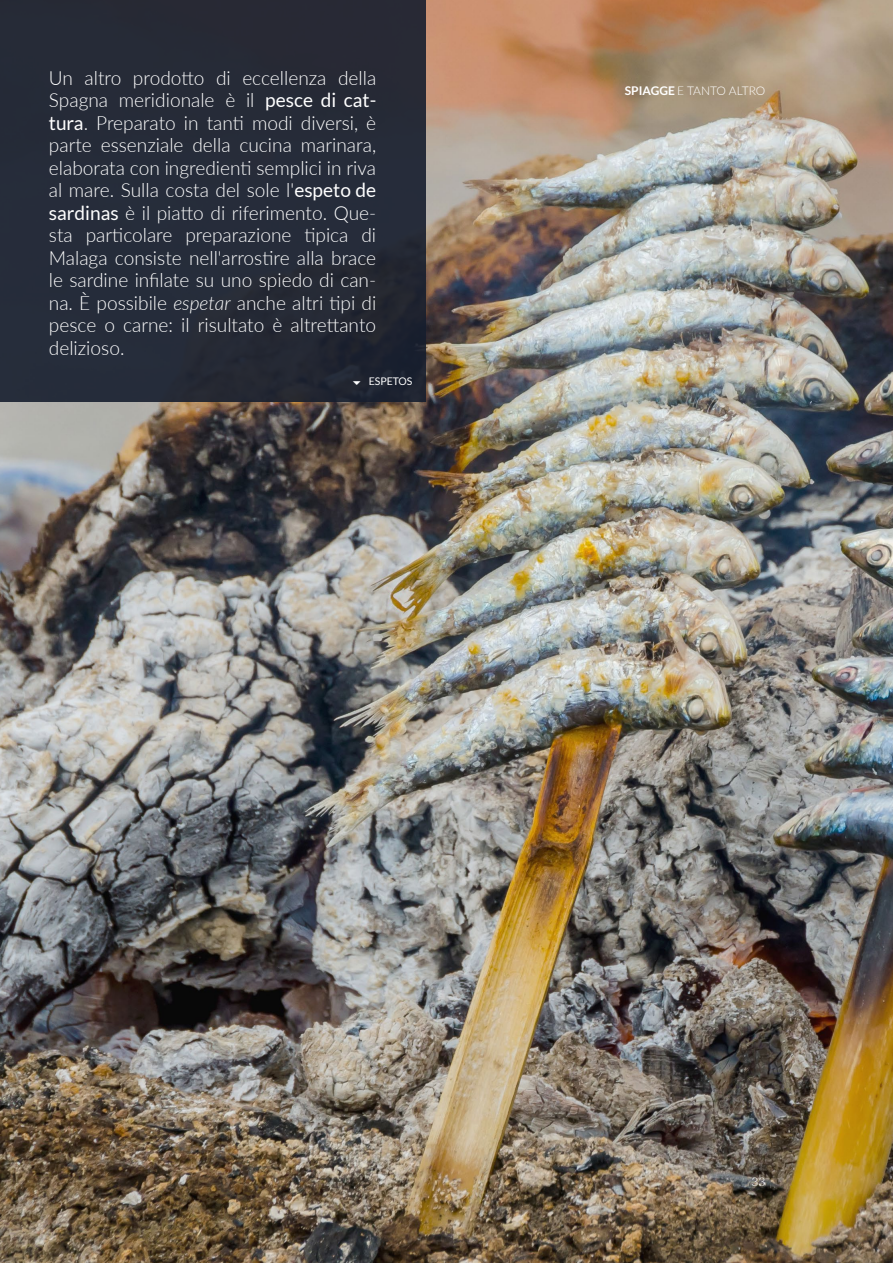
<style>
.page{position:relative;width:893px;height:1263px;background:#fff}
.page>*{position:absolute;margin:0;border:0;box-sizing:border-box;transform-origin:0 0}
.Body{font:300 19.5px/22.5px "Lato";color:#fff;text-align:justify}
.t1{font:300 12px "Lato";color:#fff}
.t2{font:10.5px "Lato";color:#fff}
.s1{font-weight:400}
.s2{font-style:italic}
.s3{font-weight:700}
</style>
<div class="page">
<img style="left:0;top:0;width:893px;height:1263px">
<div style="left:0;top:0;width:425px;height:402px;background:#262b38"></div>
<p class="Body" style="left:49px;top:66px;width:329px">Un altro prodotto di eccellenza della Spagna meridionale è il <span class="s1">pesce di cat&shy;tura</span>. Preparato in tanti modi diversi, è parte essenziale della cucina marinara, elaborata con ingredienti semplici in riva al mare. Sulla costa del sole l'<span class="s1">espeto de sardinas</span> è il piatto di riferimento. Que&shy;sta particolare preparazione tipica di Malaga consiste nell'arrostire alla brace le sardine infilate su uno spiedo di can&shy;na. È possibile <span class="s2">espetar</span> anche altri tipi di pesce o carne: il risultato è altrettanto delizioso.</p>
<p class="t2" style="left:369px;top:375px;width:45px">ESPETOS</p>
<p class="t1" style="left:625px;top:82px;width:142px"><span class="s3">SPIAGGE</span> E TANTO ALTRO</p>
<p class="t1" style="left:751px;top:1173px;width:15px">33</p>
</div>
